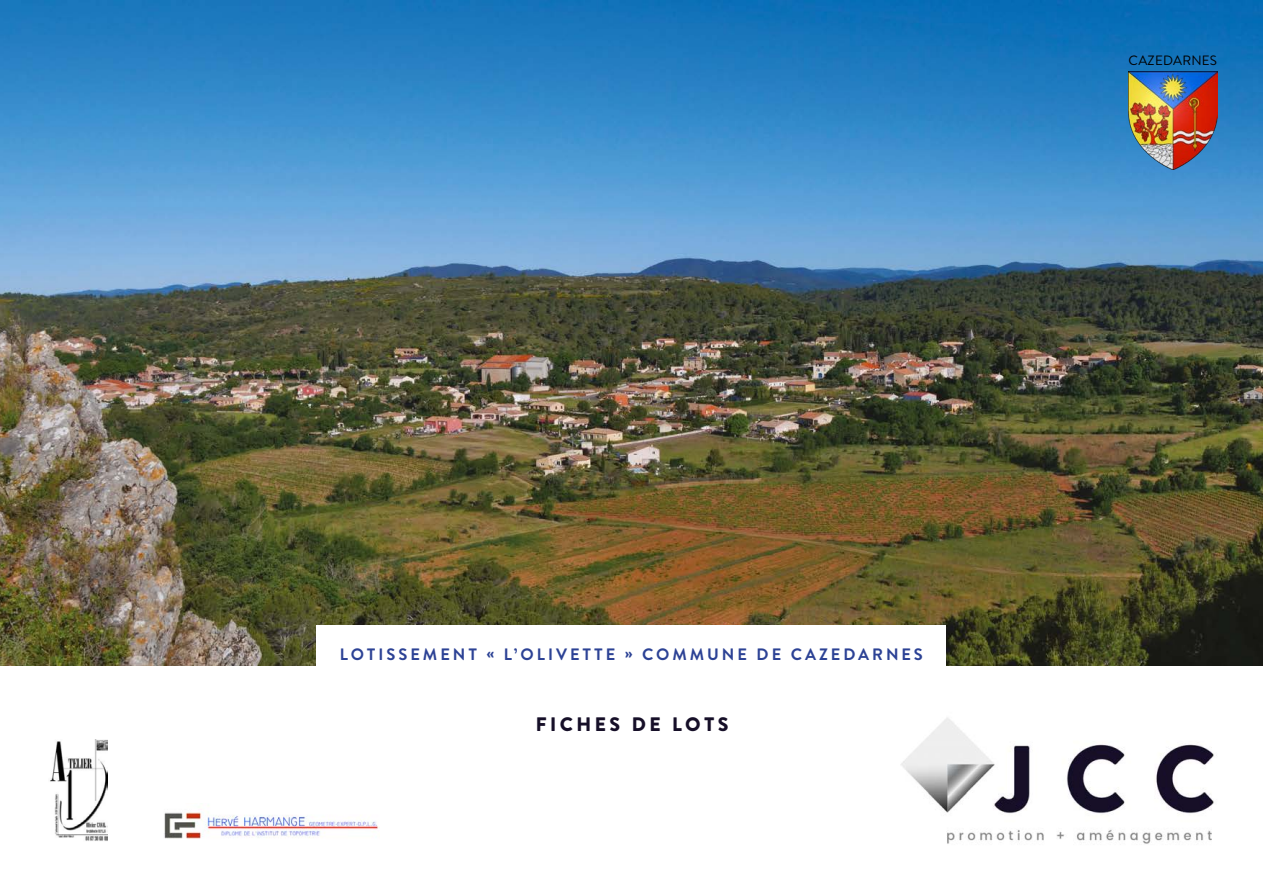
<style>
.page{position:relative;width:1263px;height:893px;background:#fff}
.page>*{position:absolute;margin:0;border:0;box-sizing:border-box;transform-origin:0 0}
.t1{font:900 19.5px "Brandon Text";letter-spacing:.18em;color:#160f28}
.t2{font:700 16.5px "Brandon Text";letter-spacing:.18em;color:#2c4295}
.t3{font:13.5px "Brandon Text";letter-spacing:.02em;color:#000}
</style>
<div class="page">
<img style="left:0;top:0;width:1263px;height:665px">
<img style="left:900px;top:717px;width:314px;height:127px">
<div style="left:317px;top:625px;width:629px;height:58px;background:#fff"></div>
<img style="left:50px;top:739px;width:58px;height:102px">
<img style="left:164px;top:812px;width:215px;height:27px">
<img style="left:1128px;top:72px;width:89px;height:97px">
<p class="t3" style="left:1128px;top:51px;width:90px">CAZEDARNES</p>
<p class="t2" style="left:340px;top:643px;width:584px">LOTISSEMENT « L’OLIVETTE » COMMUNE DE CAZEDARNES</p>
<p class="t1" style="left:536px;top:710px;width:194px">FICHES DE LOTS</p>
</div>
